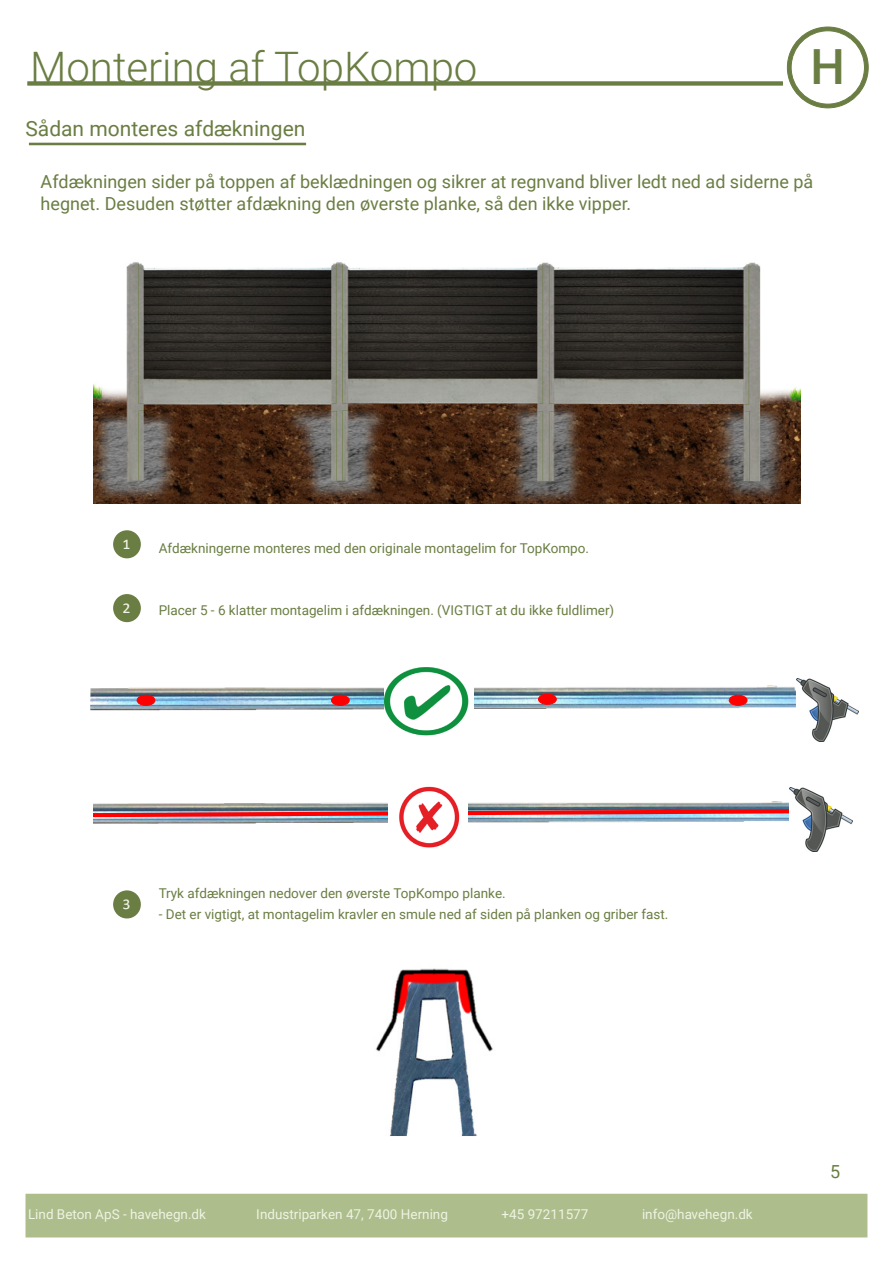
<style>
.page{position:relative;width:893px;height:1263px;background:#fff}
.page>*{position:absolute;margin:0;border:0;box-sizing:border-box;transform-origin:0 0}
.t1{font:500 48.45px "Roboto";color:#6a7d42}
.t2{font:300 42px "Roboto";color:#6a7d42}
.t3{font:21px "Roboto";color:#6a7d42}
.t4{font:18px/21.6px "Roboto";color:#6a7d42}
.t5{font:18px "Calibri";color:#eff4e3}
.t6{font:13.5px "Roboto";color:#6a7d42}
.t7{font:13.5px "Roboto";color:#eff4e3}
</style>
<div class="page">
<div style="left:26px;top:1194px;width:841px;height:43px;background:#adbd8c"></div>
<div style="left:787px;top:27px;width:81px;height:81px;background:#6a7d42;border-radius:50%"></div>
<div style="left:787px;top:27px;width:82px;height:81px;border:1px solid #6a7d42;border-radius:50%"></div>
<div style="left:791px;top:31px;width:73px;height:73px;background:#fff;border-radius:50%"></div>
<div style="left:791px;top:30px;width:74px;height:75px;border:1px solid #6a7d42;border-radius:50%"></div>
<div style="left:27px;top:81px;width:756px;height:5px;border:2px solid #6a7d42"></div>
<hr style="left:29px;top:143px;width:277px;height:2px;background:#6a7d42">
<img style="left:94px;top:262px;width:706px;height:242px">
<img style="left:90px;top:685px;width:705px;height:26px">
<div style="left:729px;top:695px;width:18px;height:10px;background:#f00;border-radius:50%"></div>
<div style="left:729px;top:695px;width:18px;height:11px;border:1px solid #f00;border-radius:50%"></div>
<div style="left:538px;top:694px;width:18px;height:10px;background:#f00;border-radius:50%"></div>
<div style="left:538px;top:694px;width:19px;height:10px;border:1px solid #f00;border-radius:50%"></div>
<div style="left:331px;top:695px;width:18px;height:10px;background:#f00;border-radius:50%"></div>
<div style="left:331px;top:695px;width:18px;height:11px;border:1px solid #f00;border-radius:50%"></div>
<div style="left:137px;top:695px;width:18px;height:10px;background:#f00;border-radius:50%"></div>
<div style="left:137px;top:695px;width:18px;height:11px;border:1px solid #f00;border-radius:50%"></div>
<img style="left:385px;top:667px;width:88px;height:69px">
<img style="left:376px;top:968px;width:117px;height:168px">
<img style="left:94px;top:789px;width:696px;height:35px">
<img style="left:94px;top:807px;width:696px;height:12px">
<img style="left:388px;top:786px;width:80px;height:62px">
<img style="left:797px;top:678px;width:62px;height:64px">
<img style="left:790px;top:788px;width:62px;height:63px">
<div style="left:114px;top:532px;width:26px;height:25px;background:#6a7d42;border-radius:50%"></div>
<div style="left:113px;top:530px;width:28px;height:28px;border:3px solid #6a7d42;border-radius:50%"></div>
<div style="left:114px;top:595px;width:26px;height:26px;background:#6a7d42;border-radius:50%"></div>
<div style="left:113px;top:594px;width:28px;height:28px;border:3px solid #6a7d42;border-radius:50%"></div>
<div style="left:114px;top:892px;width:26px;height:25px;background:#6a7d42;border-radius:50%"></div>
<div style="left:113px;top:890px;width:28px;height:28px;border:3px solid #6a7d42;border-radius:50%"></div>
<p class="t2" style="left:30px;top:38px;width:449px">Montering af TopKompo</p>
<h1 class="t1" style="left:811px;top:33px;width:36px">H</h1>
<p class="t3" style="left:26px;top:114px;width:281px">Sådan monteres afdækningen</p>
<p class="t4" style="left:41px;top:170px;width:774px">Afdækningen sider på toppen af beklædningen og sikrer at regnvand bliver ledt ned ad siderne på hegnet. Desuden støtter afdækning den øverste planke, så den ikke vipper.</p>
<p class="t5" style="left:123px;top:530px;width:10px">1</p>
<p class="t5" style="left:123px;top:594px;width:10px">2</p>
<p class="t6" style="left:159px;top:539px;width:432px">Afdækningerne monteres med den originale montagelim for TopKompo.</p>
<p class="t6" style="left:159px;top:601px;width:457px">Placer 5 - 6 klatter montagelim i afdækningen. (VIGTIGT at du ikke fuldlimer)</p>
<p class="t5" style="left:123px;top:890px;width:10px">3</p>
<p class="t6" style="left:159px;top:883px;width:349px">Tryk afdækningen nedover den øverste TopKompo planke.</p>
<p class="t6" style="left:159px;top:905px;width:511px">- Det er vigtigt, at montagelim kravler en smule ned af siden på planken og griber fast.</p>
<p class="t7" style="left:28px;top:1205px;width:180px">Lind Beton ApS - havehegn.dk</p>
<p class="t7" style="left:256px;top:1205px;width:193px">Industriparken 47, 7400 Herning</p>
<p class="t7" style="left:502px;top:1205px;width:88px">+45 97211577</p>
<p class="t7" style="left:642px;top:1205px;width:112px">info@havehegn.dk</p>
<p class="t4" style="left:830px;top:1160px;width:12px">5</p>
</div>
